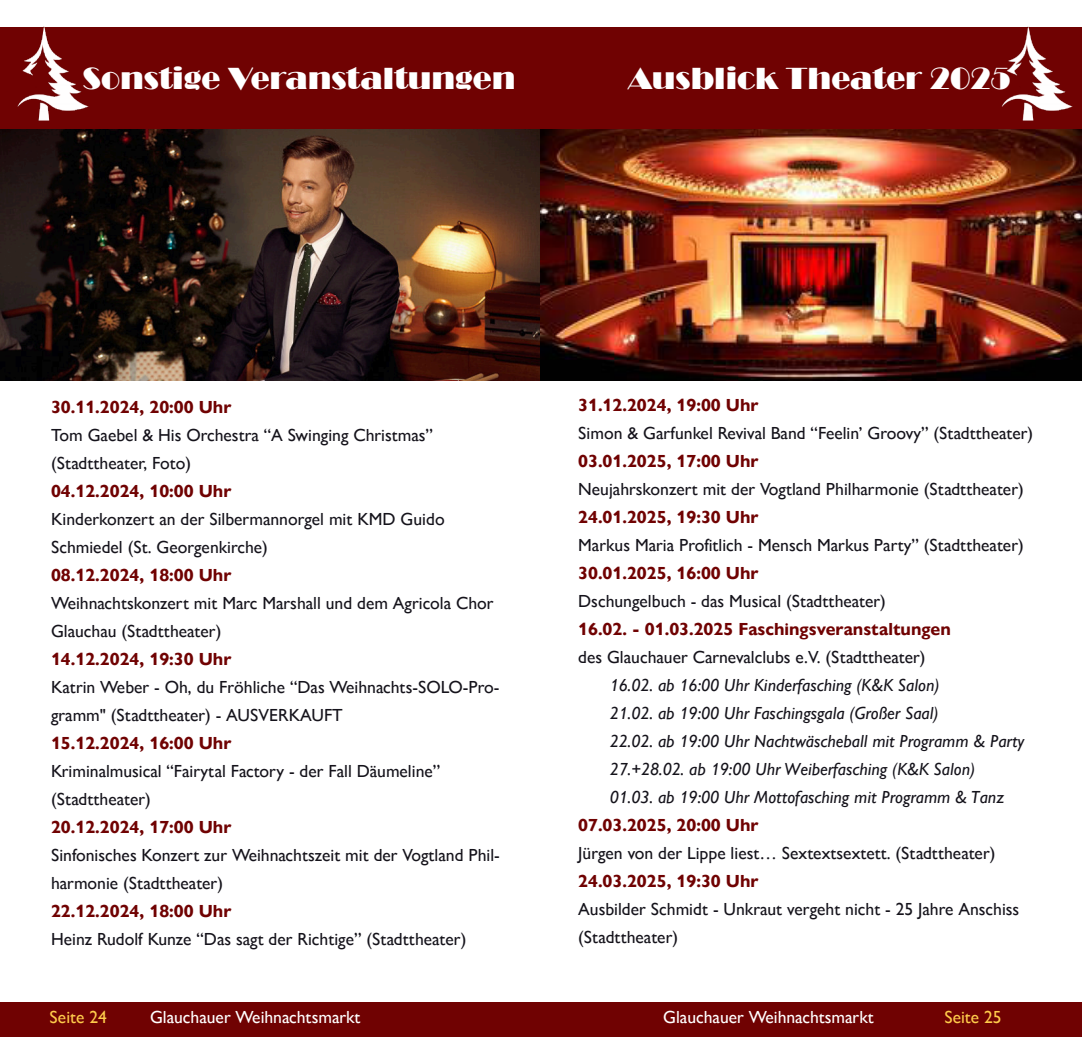
<style>
.page{position:relative;width:1082px;height:1062px;background:#fff}
.page>*{position:absolute;margin:0;border:0;box-sizing:border-box;transform-origin:0 0}
.t1{font:700 36.75px "Times New Roman";color:#fff}
.t2{font:31.5px "Broadway";color:#fff}
.t3{font:17.5px "Gill Sans Nova";color:#15131b}
.t4{font:700 17.5px "Gill Sans Nova";color:#700202}
.t5{font:italic 17.5px "Gill Sans Nova";color:#15131b}
.t6{font:17.5px "Gill Sans Nova";color:#fff}
.t7{font:17.5px "Times New Roman";color:#fff}
.t8{font:17.5px "Gill Sans Nova";color:#ffcc4b}
.t9{font:17.5px "Times New Roman";color:#ffcc4b}
</style>
<div class="page">
<img style="left:0;top:128px;width:541px;height:253px">
<img style="left:541px;top:128px;width:540px;height:252px">
<div style="left:0;top:27px;width:1081px;height:101px;background:#700202"></div>
<img style="left:948px;top:26px;width:125px;height:114px">
<img style="left:0;top:26px;width:90px;height:114px">
<div style="left:0;top:1002px;width:1081px;height:35px;background:#700202"></div>
<p class="t2" style="left:82px;top:60px;width:434px">Sonstige Veranstaltungen</p>
<p class="t2" style="left:628px;top:60px;width:385px">Ausblick Theater 2025</p>
<p class="t1" style="left:743px;top:73px;width:130px">Eisbahn</p>
<p class="t4" style="left:51px;top:401px;width:182px">30.11.2024, 20:00 Uhr</p>
<p class="t3" style="left:51px;top:429px;width:383px">Tom Gaebel &amp; His Orchestra “A Swinging Christmas”</p>
<p class="t3" style="left:51px;top:457px;width:141px">(Stadttheater, Foto)</p>
<p class="t4" style="left:51px;top:485px;width:182px">04.12.2024, 10:00 Uhr</p>
<p class="t3" style="left:51px;top:513px;width:395px">Kinderkonzert an der Silbermannorgel mit KMD Guido</p>
<p class="t3" style="left:51px;top:541px;width:218px">Schmiedel (St. Georgenkirche)</p>
<p class="t4" style="left:51px;top:569px;width:182px">08.12.2024, 18:00 Uhr</p>
<p class="t3" style="left:51px;top:597px;width:444px">Weihnachtskonzert mit Marc Marshall und dem Agricola Chor</p>
<p class="t3" style="left:51px;top:625px;width:172px">Glauchau (Stadttheater)</p>
<p class="t4" style="left:51px;top:653px;width:182px">14.12.2024, 19:30 Uhr</p>
<p class="t3" style="left:51px;top:681px;width:450px">Katrin Weber - Oh, du Fröhliche “Das Weihnachts-SOLO-Pro-</p>
<p class="t3" style="left:51px;top:709px;width:293px">gramm" (Stadttheater) - AUSVERKAUFT</p>
<p class="t4" style="left:51px;top:737px;width:182px">15.12.2024, 16:00 Uhr</p>
<p class="t3" style="left:51px;top:765px;width:391px">Kriminalmusical “Fairytal Factory - der Fall Däumeline”</p>
<p class="t3" style="left:51px;top:793px;width:101px">(Stadttheater)</p>
<p class="t4" style="left:51px;top:821px;width:182px">20.12.2024, 17:00 Uhr</p>
<p class="t3" style="left:51px;top:849px;width:450px">Sinfonisches Konzert zur Weihnachtszeit mit der Vogtland Phil-</p>
<p class="t3" style="left:51px;top:877px;width:173px">harmonie (Stadttheater)</p>
<p class="t4" style="left:51px;top:905px;width:182px">22.12.2024, 18:00 Uhr</p>
<p class="t3" style="left:51px;top:933px;width:417px">Heinz Rudolf Kunze “Das sagt der Richtige” (Stadttheater)</p>
<p class="t4" style="left:578px;top:399px;width:182px">31.12.2024, 19:00 Uhr</p>
<p class="t3" style="left:578px;top:427px;width:456px">Simon &amp; Garfunkel Revival Band “Feelin’ Groovy” (Stadttheater)</p>
<p class="t4" style="left:578px;top:455px;width:182px">03.01.2025, 17:00 Uhr</p>
<p class="t3" style="left:578px;top:483px;width:447px">Neujahrskonzert mit der Vogtland Philharmonie (Stadttheater)</p>
<p class="t4" style="left:578px;top:511px;width:182px">24.01.2025, 19:30 Uhr</p>
<p class="t3" style="left:578px;top:539px;width:447px">Markus Maria Profitlich - Mensch Markus Party” (Stadttheater)</p>
<p class="t4" style="left:578px;top:567px;width:182px">30.01.2025, 16:00 Uhr</p>
<p class="t3" style="left:578px;top:595px;width:309px">Dschungelbuch - das Musical (Stadttheater)</p>
<p class="t4" style="left:578px;top:623px;width:374px">16.02. - 01.03.2025 Faschingsveranstaltungen</p>
<p class="t3" style="left:578px;top:651px;width:349px">des Glauchauer Carnevalclubs e.V. (Stadttheater)</p>
<p class="t5" style="left:609px;top:679px;width:331px">16.02. ab 16:00 Uhr Kinderfasching (K&amp;K Salon)</p>
<p class="t5" style="left:609px;top:707px;width:330px">21.02. ab 19:00 Uhr Faschingsgala (Großer Saal)</p>
<p class="t5" style="left:609px;top:735px;width:416px">22.02. ab 19:00 Uhr Nachtwäscheball mit Programm &amp; Party</p>
<p class="t5" style="left:609px;top:763px;width:367px">27.+28.02. ab 19:00 Uhr Weiberfasching (K&amp;K Salon)</p>
<p class="t5" style="left:609px;top:791px;width:396px">01.03. ab 19:00 Uhr Mottofasching mit Programm &amp; Tanz</p>
<p class="t4" style="left:578px;top:819px;width:182px">07.03.2025, 20:00 Uhr</p>
<p class="t3" style="left:578px;top:847px;width:419px">Jürgen von der Lippe liest… Sextextsextett. (Stadttheater)</p>
<p class="t4" style="left:578px;top:875px;width:182px">24.03.2025, 19:30 Uhr</p>
<p class="t3" style="left:578px;top:903px;width:442px">Ausbilder Schmidt - Unkraut vergeht nicht - 25 Jahre Anschiss</p>
<p class="t3" style="left:578px;top:931px;width:101px">(Stadttheater)</p>
<p class="t8" style="left:50px;top:1010px;width:59px">Seite 24</p>
<p class="t7" style="left:150px;top:1010px;width:195px">Weihnachtsmarkt Glauchau</p>
<p class="t8" style="left:944px;top:1010px;width:59px">Seite 25</p>
<p class="t6" style="left:150px;top:1010px;width:212px">Glauchauer Weihnachtsmarkt</p>
<p class="t6" style="left:663px;top:1010px;width:212px">Glauchauer Weihnachtsmarkt</p>
<p class="t9" style="left:89px;top:1010px;width:10px">1</p>
</div>
